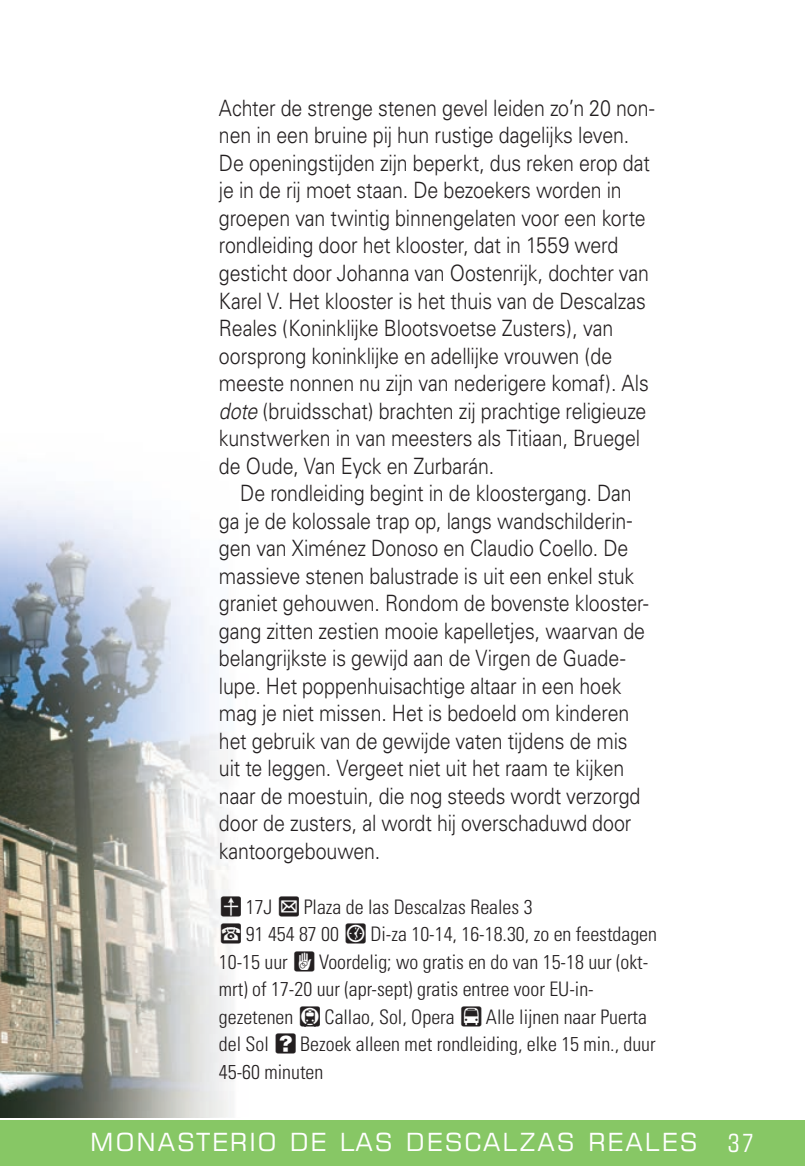
<style>
.page{position:relative;width:805px;height:1166px;background:#fff}
.page>*{position:absolute;margin:0;border:0;box-sizing:border-box;transform-origin:0 0}
.t1{font:25px "Square 721 BT";letter-spacing:.08em;color:#fff}
.t2{font:300 22.5px/27.5px "Univers";letter-spacing:-.005em;color:#231f20;scale:.87 1}
.t3{font:300 condensed 20px/27.5px "Univers";color:#231f20}
.s1{font-style:italic}
.s2{font-family:"City Pack Plus Shift";font-weight:400;font-stretch:normal}
.s3{font-stretch:condensed}
</style>
<div class="page">
<div style="left:3px;top:1118px;width:801px;height:47px;background:#87c765"></div>
<hr style="left:0;top:1118px;width:3px;height:47px;background:#87c765">
<hr style="left:0;top:1116px;width:804px;height:3px;background:#fff">
<img style="left:0;top:491px;width:231px;height:626px">
<p class="t2" style="left:219px;top:94px;width:502px">Achter de strenge stenen gevel leiden zo’n 20 non&shy;nen in een bruine pij hun rustige dagelijks leven.<br>De openingstijden zijn beperkt, dus reken erop dat je in de rij moet staan. De bezoekers worden in groepen van twintig binnengelaten voor een korte rondleiding door het klooster, dat in 1559 werd gesticht door Johanna van Oostenrijk, dochter van Karel V. Het klooster is het thuis van de Descalzas Reales (Koninklijke Blootsvoetse Zusters), van oorsprong koninklijke en adellijke vrouwen (de meeste nonnen nu zijn van nederigere komaf). Als <span class="s1">dote</span> (bruidsschat) brachten zij prachtige religieuze kunstwerken in van meesters als Titiaan, Bruegel de Oude, Van Eyck en Zurbarán.</p>
<p class="t2" style="left:219px;top:479px;width:495px;text-indent:21px">De rondleiding begint in de kloostergang. Dan ga je de kolossale trap op, langs wandschilderin&shy;gen van Ximénez Donoso en Claudio Coello. De massieve stenen balustrade is uit een enkel stuk graniet gehouwen. Rondom de bovenste klooster&shy;gang zitten zestien mooie kapelletjes, waarvan de belangrijkste is gewijd aan de Virgen de Guade&shy;lupe. Het poppenhuisachtige altaar in een hoek mag je niet missen. Het is bedoeld om kinderen het gebruik van de gewijde vaten tijdens de mis uit te leggen. Vergeet niet uit het raam te kijken naar de moestuin, die nog steeds wordt verzorgd door de zusters, al wordt hij overschaduwd door kantoorgebouwen.</p>
<p class="t3" style="left:219px;top:892px;width:439px"><span class="s2">A</span>17J <span class="s2">B</span>Plaza de las Descalzas Reales 3<br><span class="s2">C</span>91 454 87 00 <span class="s2">D</span>Di-za 10-14, 16-18.30, zo en feestdagen 10-15 uur <span class="s2">J</span>Voordelig; wo gratis en do van 15-18 uur (okt&shy;mrt) of 17-20 uur (apr-sept) gratis entree voor EU-in&shy;gezetenen <span class="s2">F</span>Callao, Sol, Opera <span class="s2">G</span>Alle lijnen naar Puerta del Sol <span class="s2">N</span>Bezoek alleen met rondleiding, elke 15 min., duur 45-60 minuten</p>
<p class="t1" style="left:90px;top:1126px;width:665px">MONASTERIO DE LAS DESCALZAS REALES <span class="s3">37</span></p>
</div>
